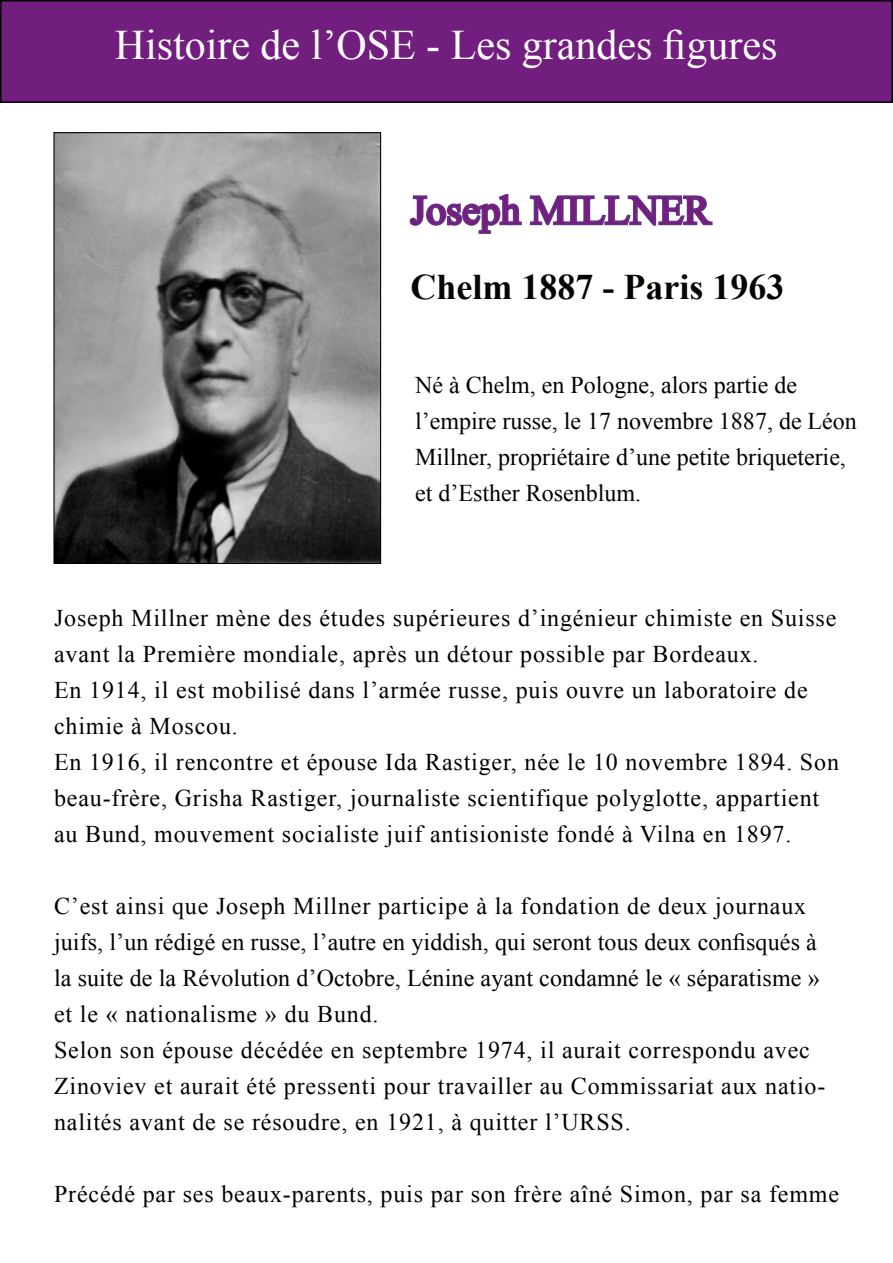
<style>
.page{position:relative;width:893px;height:1263px;background:#fff}
.page>*{position:absolute;margin:0;border:0;box-sizing:border-box;transform-origin:0 0}
.t1{font:42px "Times New Roman";color:#fffefe}
.t2{font:40.5px "Times New Roman";color:#781c7d}
.t3{font:700 36px "Times New Roman";color:#050504}
.t4{font:24px/36px "Times New Roman";letter-spacing:.035em;color:#000}
.t5{font:24px/36px "Times New Roman";color:#000}
</style>
<div class="page">
<div style="left:1px;top:1px;width:891px;height:101px;background:#721e7f"></div>
<div style="left:0;top:0;width:893px;height:103px;border:2px solid #000"></div>
<svg style="left:409px;top:194px;width:304px;height:40px"></svg>
<img style="left:55px;top:134px;width:324px;height:428px">
<div style="left:53px;top:132px;width:328px;height:432px;border:1px solid #050504"></div>
<h1 class="t1" style="left:115px;top:16px;width:664px">Histoire de l’OSE - Les grandes figures</h1>
<h2 class="t2" style="left:410px;top:183px;width:302px">Joseph MILLNER</h2>
<h3 class="t3" style="left:410px;top:262px;width:375px">Chelm 1887 - Paris 1963</h3>
<p class="t5" style="left:415px;top:366px;width:443px">Né à Chelm, en Pologne, alors partie de l’empire russe, le 17 novembre 1887, de Léon Millner, propriétaire d’une petite briqueterie, et d’Esther Rosenblum.</p>
<p class="t4" style="left:54px;top:599px;width:786px">Joseph Millner mène des études supérieures d’ingénieur chimiste en Suisse avant la Première mondiale, après un détour possible par Bordeaux.<br>En 1914, il est mobilisé dans l’armée russe, puis ouvre un laboratoire de chimie à Moscou.<br>En 1916, il rencontre et épouse Ida Rastiger, née le 10 novembre 1894. Son beau-frère, Grisha Rastiger, journaliste scientifique polyglotte, appartient au Bund, mouvement socialiste juif antisioniste fondé à Vilna en 1897.</p>
<p class="t4" style="left:54px;top:887px;width:773px">C’est ainsi que Joseph Millner participe à la fondation de deux journaux juifs, l’un rédigé en russe, l’autre en yiddish, qui seront tous deux confisqués à la suite de la Révolution d’Octobre, Lénine ayant condamné le « séparatisme » et le « nationalisme » du Bund.<br>Selon son épouse décédée en septembre 1974, il aurait correspondu avec Zinoviev et aurait été pressenti pour travailler au Commissariat aux natio&shy;nalités avant de se résoudre, en 1921, à quitter l’URSS.</p>
<p class="t4" style="left:54px;top:1175px;width:786px">Précédé par ses beaux-parents, puis par son frère aîné Simon, par sa femme</p>
</div>
